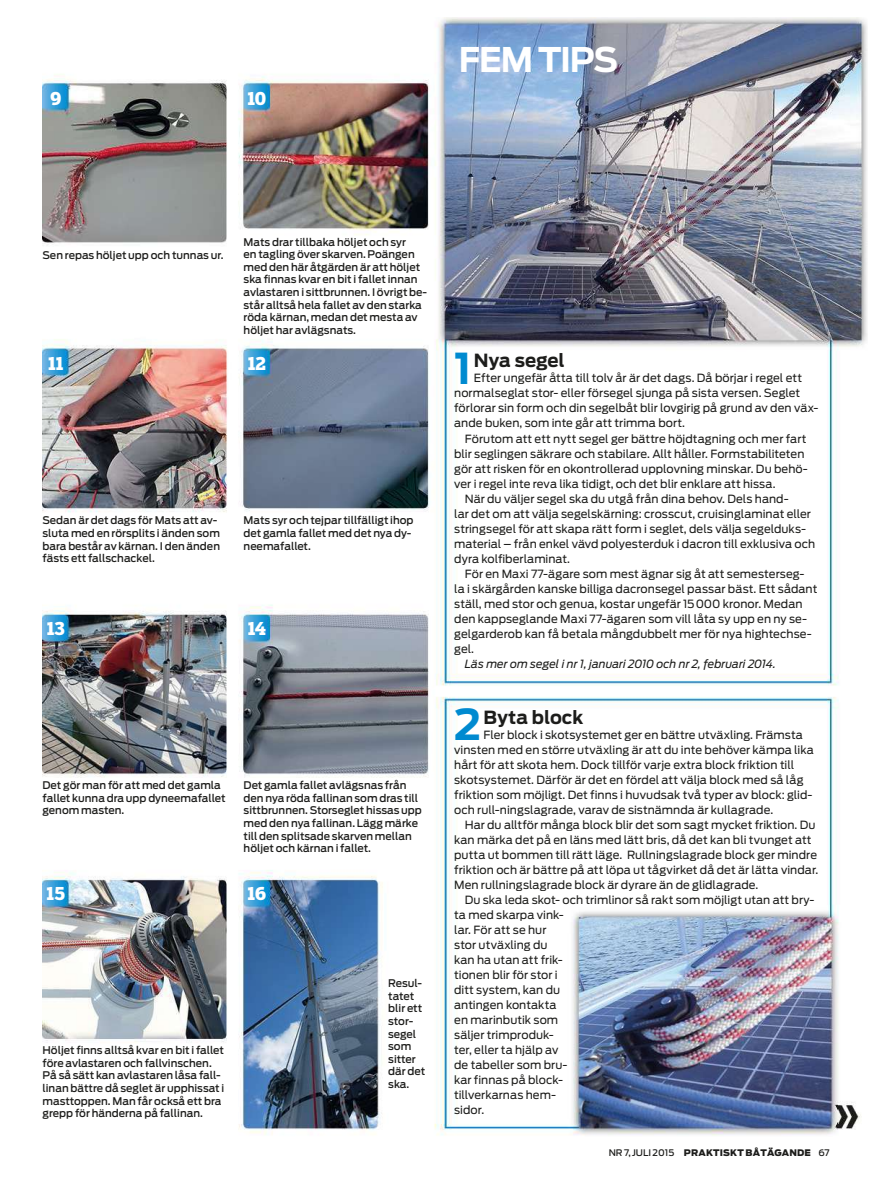
<style>
.page{position:relative;width:885px;height:1183px;background:#fff}
.page>*{position:absolute;margin:0;border:0;box-sizing:border-box;transform-origin:0 0}
.t1{font:700 42.3px "Antenna";color:#008ad0}
.t2{font:700 33.75px "Antenna";letter-spacing:-.04em;color:#fff}
.t3{font:800 18.15px "Boomer Serif Cond";letter-spacing:-.015em;color:#fff}
.t4{font:700 18px "Antenna";color:#1d1d1b}
.t5{font:11.25px/15px "Antenna";letter-spacing:.005em;color:#1d1d1b}
.t6{font:italic 11.25px "Antenna";letter-spacing:-.005em;color:#1d1d1b}
.t7{font:500 10.5px/12.6px "Antenna";color:#1d1d1b}
.t8{font:900 9px "Antenna";letter-spacing:.02em;color:#1d1d1b}
.s1{font-weight:500}
</style>
<div class="page">
<img style="left:43px;top:17px;width:824px;height:1118px">
<svg style="left:834px;top:1120px;width:3px;height:7px"></svg>
<svg style="left:834px;top:1104px;width:3px;height:6px"></svg>
<h3 class="t3" style="left:50px;top:88px;width:13px">9</h3>
<h3 class="t3" style="left:247px;top:88px;width:21px">10</h3>
<h2 class="t2" style="left:459px;top:45px;width:160px">fem tiPS</h2>
<p class="t7" style="left:43px;top:250px;width:182px">Sen repas höljet upp och tunnas ur.</p>
<p class="t7" style="left:243px;top:236px;width:185px">Mats drar tillbaka höljet och syr<br>en tagling över skarven. Poängen med den här åtgärden är att höljet ska finnas kvar en bit i fallet innan avlastaren i sittbrunnen. I övrigt be&shy;står alltså hela fallet av den starka röda kärnan, medan det mesta av höljet har avlägsnats.</p>
<h3 class="t3" style="left:48px;top:353px;width:17px">11</h3>
<h3 class="t3" style="left:247px;top:353px;width:20px">12</h3>
<p class="t7" style="left:43px;top:514px;width:179px">Sedan är det dags för Mats att av&shy;sluta med en rörsplits i änden som bara består av kärnan. I den änden fästs ett fallschackel.</p>
<p class="t7" style="left:243px;top:514px;width:171px">Mats syr och tejpar tillfälligt ihop det gamla fallet med det nya dy&shy;neemafallet.</p>
<h3 class="t3" style="left:46px;top:617px;width:20px">13</h3>
<h3 class="t3" style="left:247px;top:617px;width:20px">14</h3>
<p class="t7" style="left:43px;top:779px;width:185px">Det gör man för att med det gamla fallet kunna dra upp dyneemafallet genom masten.</p>
<p class="t7" style="left:243px;top:779px;width:180px">Det gamla fallet avlägsnas från den nya röda fallinan som dras till sittbrunnen. Storseglet hissas upp med den nya fallinan. Lägg märke till den splitsade skarven mellan höljet och kärnan i fallet.</p>
<h3 class="t3" style="left:46px;top:882px;width:20px">15</h3>
<h3 class="t3" style="left:247px;top:882px;width:21px">16</h3>
<p class="t7" style="left:43px;top:1044px;width:183px">Höljet finns alltså kvar en bit i fallet före avlastaren och fallvinschen.<br>På så sätt kan avlastaren låsa fall&shy;linan bättre då seglet är upphissat i masttoppen. Man får också ett bra grepp för händerna på fallinan.</p>
<p class="t7" style="left:388px;top:977px;width:39px">Resul&shy;tatet blir ett stor&shy;segel som sitter där det ska.</p>
<h1 class="t1" style="left:454px;top:351px;width:19px">1</h1>
<h3 class="t4" style="left:474px;top:353px;width:92px">nya segel</h3>
<p class="t5" style="left:454px;top:371px;width:366px;text-indent:20px">efter ungefär åtta till tolv år är det dags. Då börjar i regel ett normalseglat stor- eller försegel sjunga på sista versen. Seglet förlorar sin form och din segelbåt blir lovgirig på grund av den väx&shy;ande buken, som inte går att trimma bort.</p>
<p class="t5" style="left:465px;top:431px;width:343px">förutom att ett nytt segel ger bättre höjdtagning och mer fart</p>
<p class="t5" style="left:454px;top:446px;width:352px">blir seglingen säkrare och stabilare. Allt håller. formstabiliteten</p>
<p class="t5" style="left:454px;top:461px;width:355px">gör att risken för en okontrollerad upplovning minskar. Du behö-</p>
<p class="t5" style="left:454px;top:476px;width:323px">ver i regel inte reva lika tidigt, och det blir enklare att hissa.</p>
<p class="t5" style="left:465px;top:491px;width:325px">När du väljer segel ska du utgå från dina behov. Dels hand-</p>
<p class="t5" style="left:454px;top:506px;width:358px">lar det om att välja segelskärning: crosscut, cruisinglaminat eller</p>
<p class="t5" style="left:454px;top:521px;width:353px">stringsegel för att skapa rätt form i seglet, dels välja segelduks-</p>
<p class="t5" style="left:454px;top:536px;width:362px">material – från enkel vävd polyesterduk i dacron till exklusiva och</p>
<p class="t5" style="left:454px;top:551px;width:117px">dyra kolfiberlaminat.</p>
<p class="t5" style="left:465px;top:566px;width:341px">för en Maxi 77-ägare som mest ägnar sig åt att semesterseg-</p>
<p class="t5" style="left:454px;top:581px;width:365px">la i skärgården kanske billiga dacronsegel passar bäst. ett sådant</p>
<p class="t5" style="left:454px;top:596px;width:350px">ställ, med stor och genua, kostar ungefär 15 000 kronor. Medan</p>
<p class="t5" style="left:454px;top:611px;width:354px">den kappseglande Maxi 77-ägaren som vill låta sy upp en ny se-</p>
<p class="t5" style="left:454px;top:626px;width:359px">gelgarderob kan få betala mångdubbelt mer för nya hightechse-</p>
<p class="t5" style="left:454px;top:641px;width:21px">gel.</p>
<p class="t6" style="left:465px;top:658px;width:312px">Läs mer om segel i nr 1, januari 2010 och nr 2, februari 2014.</p>
<h1 class="t1" style="left:454px;top:707px;width:29px">2</h1>
<h3 class="t4" style="left:483px;top:709px;width:101px">Byta block</h3>
<p class="t5" style="left:454px;top:727px;width:361px;text-indent:29px">fler block i skotsystemet ger en bättre utväxling. främsta vinsten med en större utväxling är att du inte behöver kämpa lika hårt för att skota hem. Dock tillför varje extra block friktion till skotsystemet. Därför är det en fördel att välja block med så låg friktion som möjligt. Det finns i huvudsak två typer av block: glid&shy;och rull-ningslagrade, varav de sistnämnda är kullagrade.</p>
<p class="t5" style="left:454px;top:817px;width:365px;text-indent:11px">har du alltför många block blir det som sagt mycket friktion. Du kan märka det på en läns med lätt bris, då det kan bli tvunget att putta ut bommen till rätt läge. Rullningslagrade block ger mindre friktion och är bättre på att löpa ut tågvirket då det är lätta vindar.<br>Men rullningslagrade block är dyrare än de glidlagrade.</p>
<p class="t5" style="left:454px;top:892px;width:362px;text-indent:11px">Du ska leda skot- och trimlinor så rakt som möjligt utan att bry&shy;ta med skarpa vink-<br>lar. för att se hur<br>stor utväxling du<br>kan ha utan att frik-<br>tionen blir för stor i<br>ditt system, kan du<br>antingen kontakta<br>en marinbutik som<br>säljer trimproduk-<br>ter, eller ta hjälp av<br>de tabeller som bru-<br>kar finnas på block-<br>tillverkarnas hem-<br>sidor.</p>
<p class="t8" style="left:608px;top:1147px;width:222px"><span class="s1">NR 7, JULI 2015</span> PRAKTISKT BÅTÄGANDE <span class="s1">67</span></p>
</div>
